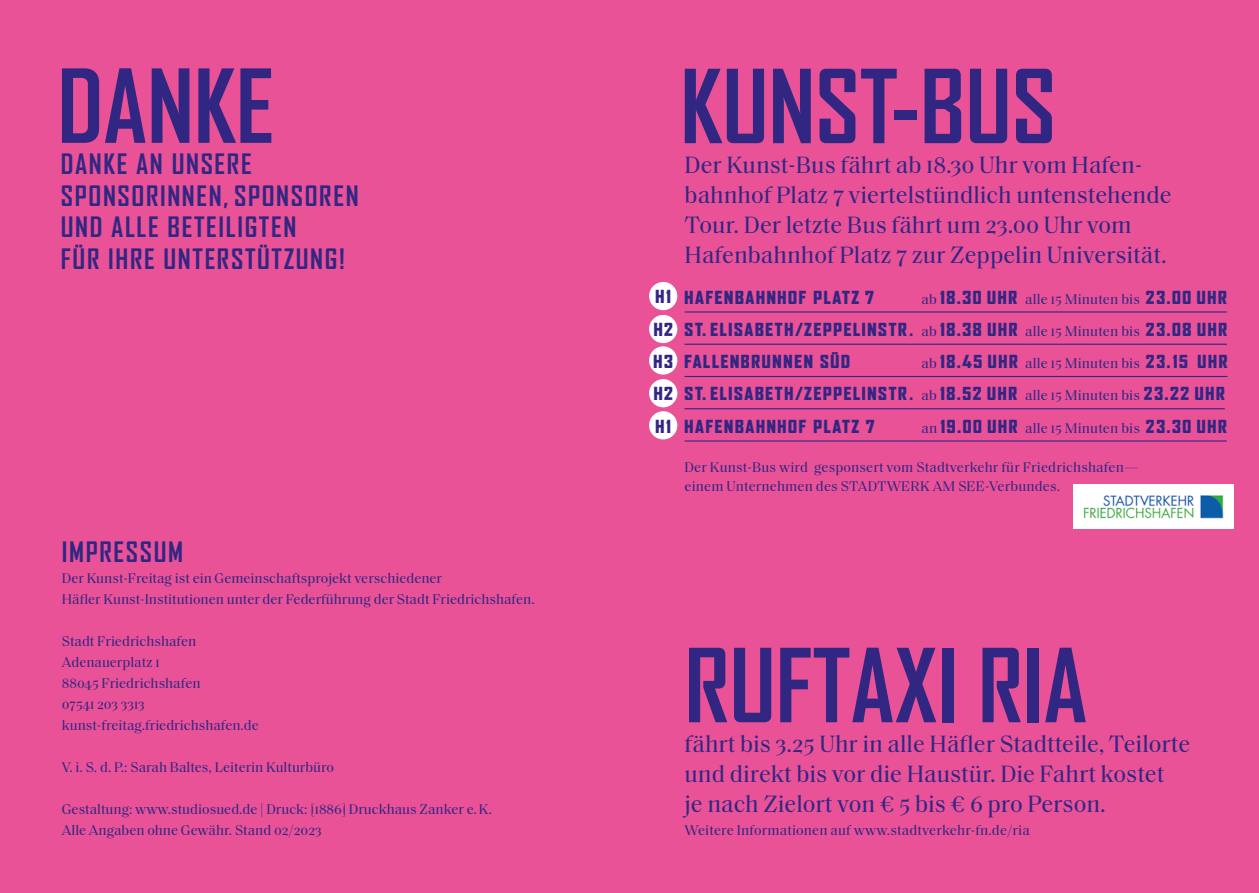
<style>
.page{position:relative;width:1259px;height:893px;background:#ea5297}
.page>*{position:absolute;margin:0;border:0;box-sizing:border-box;transform-origin:0 0}
.t1{font:700 97.5px "Agency FB";color:#312783}
.t2{font:700 27px/31.5px "Agency FB";letter-spacing:.06em;color:#312783}
.t3{font:24px/30px "Saol Text";color:#312783}
.t4{font:900 17.25px/32.2px "Agency FB";letter-spacing:.1em;color:#312783}
.t5{font:14.25px/21px "Saol Text";color:#312783}
.s1{font-family:"Agency FB";font-weight:900;font-size:17.25px}
.s2{font-family:"Saol Text";font-weight:400;font-size:24px}
.s3{font-family:"Saol Text";font-weight:400;font-size:14.25px}
</style>
<div class="page">
<hr style="left:684px;top:311px;width:542px;height:2px;background:#312783">
<hr style="left:684px;top:344px;width:543px;height:1px;background:#312783">
<hr style="left:684px;top:376px;width:543px;height:1px;background:#312783">
<hr style="left:684px;top:408px;width:540px;height:1px;background:#312783">
<hr style="left:684px;top:440px;width:542px;height:2px;background:#312783">
<div style="left:648px;top:281px;width:30px;height:30px;background:#fff;border-radius:50%"></div>
<div style="left:647px;top:280px;width:32px;height:32px;border:2px solid #ea5297;border-radius:50%"></div>
<div style="left:648px;top:410px;width:30px;height:30px;background:#fff;border-radius:50%"></div>
<div style="left:647px;top:410px;width:32px;height:31px;border:2px solid #ea5297;border-radius:50%"></div>
<div style="left:648px;top:314px;width:30px;height:30px;background:#fff;border-radius:50%"></div>
<div style="left:647px;top:313px;width:32px;height:32px;border:2px solid #ea5297;border-radius:50%"></div>
<div style="left:648px;top:378px;width:30px;height:30px;background:#fff;border-radius:50%"></div>
<div style="left:647px;top:378px;width:32px;height:31px;border:2px solid #ea5297;border-radius:50%"></div>
<div style="left:648px;top:346px;width:30px;height:29px;background:#fff;border-radius:50%"></div>
<div style="left:647px;top:345px;width:32px;height:31px;border:2px solid #ea5297;border-radius:50%"></div>
<img style="left:1073px;top:484px;width:160px;height:45px">
<h1 class="t1" style="left:57px;top:52px;width:218px">DANKE</h1>
<h2 class="t2" style="left:61px;top:149px;width:299px">DANKE AN UNSERE<br>SPONSORINNEN, SPONSOREN<br>UND ALLE BETEILIGTEN<br>FÜR IHRE UNTERSTÜTZUNG!</h2>
<h2 class="t2" style="left:62px;top:536px;width:123px">IMPRESSUM</h2>
<p class="t5" style="left:62px;top:567px;width:474px">Der Kunst-Freitag ist ein Gemeinschaftsprojekt verschiedener<br>Häfler Kunst-Institutionen unter der Federführung der Stadt Friedrichshafen.</p>
<p class="t5" style="left:62px;top:630px;width:198px">Stadt Friedrichshafen<br>Adenauerplatz 1<br>88045 Friedrichshafen<br>07541 203 3313 kunst-freitag.friedrichshafen.de</p>
<p class="t5" style="left:62px;top:756px;width:274px">V. i. S. d. P.: Sarah Baltes, Leiterin Kulturbüro</p>
<p class="t5" style="left:62px;top:798px;width:432px">Gestaltung: www.studiosued.de | Druck: [1886] Druckhaus Zanker e. K.<br>Alle Angaben ohne Gewähr. Stand 02/2023</p>
<p class="t4" style="left:655px;top:281px;width:17px">H1</p>
<p class="t4" style="left:653px;top:313px;width:21px">H2</p>
<p class="t4" style="left:653px;top:345px;width:21px">H3</p>
<p class="t4" style="left:653px;top:378px;width:21px">H2</p>
<p class="t4" style="left:655px;top:410px;width:17px">H1</p>
<h1 class="t1" style="left:680px;top:52px;width:377px">KUNST-BUS</h1>
<h3 class="t3" style="left:684px;top:148px;width:488px">Der Kunst-Bus fährt ab 18.30 Uhr vom Hafen&shy;bahnhof Platz 7 viertelstündlich untenstehende Tour. Der letzte Bus fährt um 23.00 Uhr vom Hafenbahnhof Platz 7 zur Zeppelin Universität.</h3>
<p class="t4" style="left:684px;top:281px;width:191px">HAFENBAHNHOF PLATZ 7</p>
<p class="t5" style="left:921px;top:287px;width:307px">ab <span class="s1">18.30 UHR</span> alle 15 Minuten bis <span class="s1">23.00 UHR</span></p>
<p class="t4" style="left:684px;top:313px;width:544px">ST. ELISABETH/ZEPPELINSTR<span class="s2">.</span> <span class="s3">ab</span> 18.38 UHR <span class="s3">alle 15 Minuten bis</span> 23.08 UHR<br>FALLENBRUNNEN SÜD</p>
<p class="t5" style="left:921px;top:352px;width:307px">ab <span class="s1">18.45 UHR</span> alle 15 Minuten bis <span class="s1">23.15 UHR</span></p>
<p class="t4" style="left:684px;top:378px;width:542px">ST. ELISABETH/ZEPPELINSTR<span class="s2">.</span> <span class="s3">ab</span> 18.52 UHR <span class="s3">alle 15 Minuten bis</span> 23.22 UHR<br>HAFENBAHNHOF PLATZ 7</p>
<p class="t5" style="left:921px;top:416px;width:307px">an <span class="s1">19.00 UHR</span> alle 15 Minuten bis <span class="s1">23.30 UHR</span></p>
<p class="t5" style="left:684px;top:456px;width:455px;line-height:19.5px">Der Kunst-Bus wird gesponsert vom Stadtverkehr für Friedrichshafen— einem Unternehmen des STADTWERK AM SEE-Verbundes.</p>
<h1 class="t1" style="left:684px;top:631px;width:404px">RUFTAXI RIA</h1>
<h3 class="t3" style="left:684px;top:727px;width:507px">fährt bis 3.25 Uhr in alle Häfler Stadtteile, Teilorte und direkt bis vor die Haustür. Die Fahrt kostet<br>je nach Zielort von € 5 bis € 6 pro Person.</h3>
<p class="t5" style="left:684px;top:818px;width:347px">Weitere Informationen auf www.stadtverkehr-fn.de/ria</p>
</div>
